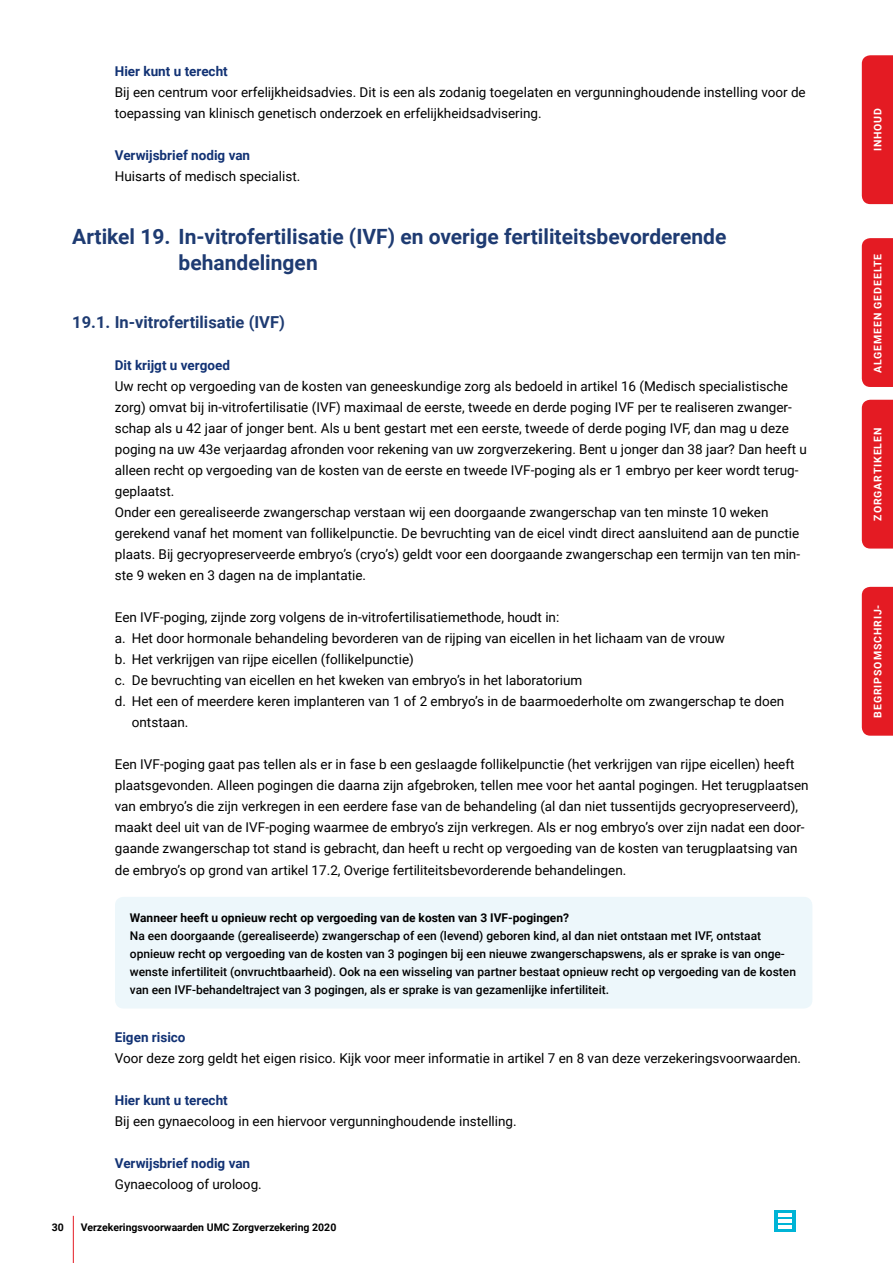
<style>
.page{position:relative;width:893px;height:1263px;background:#fff}
.page>*{position:absolute;margin:0;border:0;box-sizing:border-box;transform-origin:0 0}
.t1{font:700 21px/25.5px "Roboto";color:#1e3b72}
.t2{font:700 16.5px "Roboto";color:#1e3b72}
.t3{font:13.5px/21px "Roboto";color:#000}
.t4{font:700 13.5px "Roboto";color:#123274}
.t5{font:500 12px/18px "Roboto";color:#000}
.t6{font:700 12px "Roboto";color:#000}
.t7{font:700 10.5px "Roboto";letter-spacing:.085em;color:#fff}
.t8{font:700 10.5px "Roboto";color:#000}
</style>
<div class="page">
<hr style="left:72px;top:1216px;width:1px;height:47px;background:#e41b23">
<hr style="left:73px;top:1216px;width:1px;height:47px;background:#e41b23">
<svg style="left:774px;top:1210px;width:21px;height:22px"></svg>
<svg style="left:778px;top:1214px;width:13px;height:14px"></svg>
<div style="left:115px;top:897px;width:697px;height:111px;background:#edf7fb;border-radius:9px"></div>
<div style="left:862px;top:587px;width:31px;height:149px;background:#e41b23"></div>
<div style="left:862px;top:238px;width:31px;height:149px;background:#e41b23"></div>
<div style="left:862px;top:400px;width:31px;height:149px;background:#e41b23"></div>
<div style="left:862px;top:55px;width:31px;height:149px;background:#e41b23"></div>
<p class="t4" style="left:115px;top:62px;width:114px">Hier kunt u terecht</p>
<p class="t3" style="left:115px;top:81px;width:692px">Bij een centrum voor erfelijkheidsadvies. Dit is een als zodanig toegelaten en vergunninghoudende instelling voor de toepassing van klinisch genetisch onderzoek en erfelijkheidsadvisering.</p>
<p class="t4" style="left:115px;top:146px;width:137px">Verwijsbrief nodig van</p>
<p class="t3" style="left:115px;top:166px;width:187px">Huisarts of medisch specialist.</p>
<h1 class="t1" style="left:179px;top:223px;width:549px;text-indent:-106px">Artikel 19. In-vitrofertilisatie (IVF) en overige fertiliteitsbevorderende behandelingen</h1>
<p class="t2" style="left:72px;top:311px;width:214px">19.1. In-vitrofertilisatie (IVF)</p>
<p class="t4" style="left:115px;top:356px;width:117px">Dit krijgt u vergoed</p>
<p class="t3" style="left:115px;top:375px;width:694px">Uw recht op vergoeding van de kosten van geneeskundige zorg als bedoeld in artikel 16 (Medisch specialistische zorg) omvat bij in-vitrofertilisatie (IVF) maximaal de eerste, tweede en derde poging IVF per te realiseren zwanger&shy;schap als u 42 jaar of jonger bent. Als u bent gestart met een eerste, tweede of derde poging IVF, dan mag u deze poging na uw 43e verjaardag afronden voor rekening van uw zorgverzekering. Bent u jonger dan 38 jaar? Dan heeft u alleen recht op vergoeding van de kosten van de eerste en tweede IVF-poging als er 1 embryo per keer wordt terug&shy;geplaatst.<br>Onder een gerealiseerde zwangerschap verstaan wij een doorgaande zwangerschap van ten minste 10 weken gerekend vanaf het moment van follikelpunctie. De bevruchting van de eicel vindt direct aansluitend aan de punctie plaats. Bij gecryopreserveerde embryo’s (cryo’s) geldt voor een doorgaande zwangerschap een termijn van ten min&shy;ste 9 weken en 3 dagen na de implantatie.</p>
<p class="t3" style="left:115px;top:607px;width:446px">Een IVF-poging, zijnde zorg volgens de in-vitrofertilisatiemethode, houdt in:</p>
<p class="t3" style="left:115px;top:628px;width:612px">a. Het door hormonale behandeling bevorderen van de rijping van eicellen in het lichaam van de vrouw</p>
<p class="t3" style="left:115px;top:649px;width:301px">b. Het verkrijgen van rijpe eicellen (follikelpunctie)</p>
<p class="t3" style="left:115px;top:670px;width:469px">c. De bevruchting van eicellen en het kweken van embryo’s in het laboratorium</p>
<p class="t3" style="left:115px;top:691px;width:671px">d. Het een of meerdere keren implanteren van 1 of 2 embryo’s in de baarmoederholte om zwangerschap te doen</p>
<p class="t3" style="left:132px;top:712px;width:58px">ontstaan.</p>
<p class="t3" style="left:115px;top:754px;width:695px">Een IVF-poging gaat pas tellen als er in fase b een geslaagde follikelpunctie (het verkrijgen van rijpe eicellen) heeft plaatsgevonden. Alleen pogingen die daarna zijn afgebroken, tellen mee voor het aantal pogingen. Het terugplaatsen van embryo’s die zijn verkregen in een eerdere fase van de behandeling (al dan niet tussentijds gecryopreserveerd), maakt deel uit van de IVF-poging waarmee de embryo’s zijn verkregen. Als er nog embryo’s over zijn nadat een door&shy;gaande zwangerschap tot stand is gebracht, dan heeft u recht op vergoeding van de kosten van terugplaatsing van de embryo’s op grond van artikel 17.2, Overige fertiliteitsbevorderende behandelingen.</p>
<p class="t6" style="left:130px;top:909px;width:441px">Wanneer heeft u opnieuw recht op vergoeding van de kosten van 3 IVF-pogingen?</p>
<p class="t5" style="left:130px;top:926px;width:668px">Na een doorgaande (gerealiseerde) zwangerschap of een (levend) geboren kind, al dan niet ontstaan met IVF, ontstaat opnieuw recht op vergoeding van de kosten van 3 pogingen bij een nieuwe zwangerschapswens, als er sprake is van onge&shy;wenste infertiliteit (onvruchtbaarheid). Ook na een wisseling van partner bestaat opnieuw recht op vergoeding van de kosten van een IVF-behandeltraject van 3 pogingen, als er sprake is van gezamenlijke infertiliteit.</p>
<p class="t4" style="left:115px;top:1028px;width:72px">Eigen risico</p>
<p class="t3" style="left:115px;top:1047px;width:688px">Voor deze zorg geldt het eigen risico. Kijk voor meer informatie in artikel 7 en 8 van deze verzekeringsvoorwaarden.</p>
<p class="t4" style="left:115px;top:1091px;width:114px">Hier kunt u terecht</p>
<p class="t3" style="left:115px;top:1110px;width:403px">Bij een gynaecoloog in een hiervoor vergunninghoudende instelling.</p>
<p class="t4" style="left:115px;top:1154px;width:137px">Verwijsbrief nodig van</p>
<p class="t3" style="left:115px;top:1173px;width:148px">Gynaecoloog of uroloog.</p>
<p class="t8" style="left:52px;top:1220px;width:14px">30</p>
<p class="t8" style="left:81px;top:1220px;width:257px">Verzekeringsvoorwaarden UMC Zorgverzekering 2020</p>
<p class="t7" style="left:870px;top:151px;width:45px;rotate:-90deg">INHOUD</p>
<p class="t7" style="left:870px;top:373px;width:121px;rotate:-90deg">ALGEMEEN GEDEELTE</p>
<p class="t7" style="left:870px;top:520px;width:94px;rotate:-90deg">ZORGARTIKELEN</p>
<p class="t7" style="left:870px;top:718px;width:114px;rotate:-90deg">BEGRIPSOMSCHRIJ-</p>
</div>
